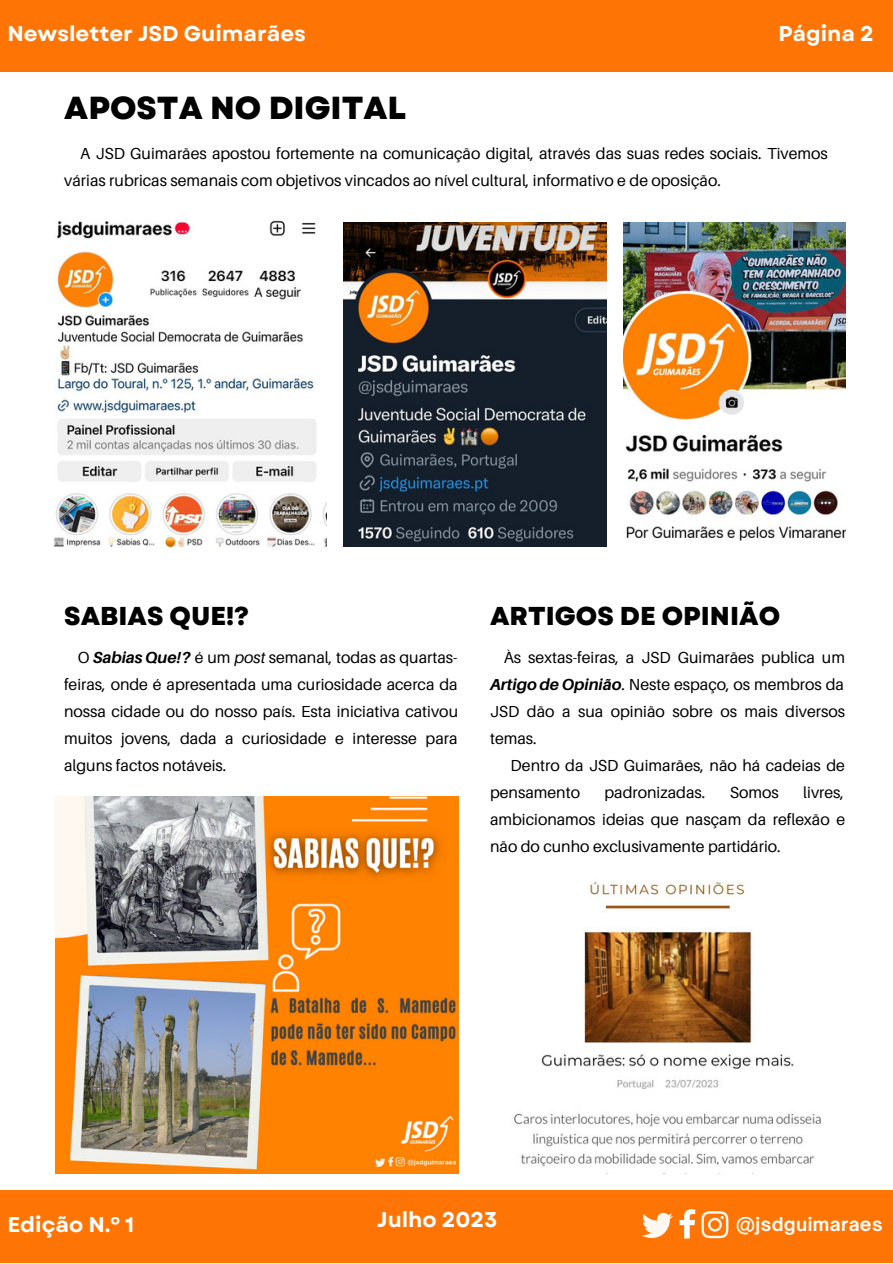
<style>
.page{position:relative;width:893px;height:1264px;background:#fff}
.page>*{position:absolute;margin:0;border:0;box-sizing:border-box;transform-origin:0 0}
.t1{font:800 31.8px "Garet";color:#000}
.t2{font:800 25.8px "Garet";color:#000}
.t3{font:700 21.3px "Garet";color:#fff}
.t4{font:700 18.3px "Open Sauce One";letter-spacing:.025em;color:#fff}
.t5{font:15.9px/27px "Aileron";color:#000;text-align:justify}
.s1{font-weight:700;font-style:italic}
.s2{font-style:italic}
</style>
<div class="page">
<div style="left:0;top:0;width:892px;height:71px;background:#ff7505"></div>
<div style="left:0;top:1189px;width:892px;height:73px;background:#ff7505"></div>
<svg style="left:642px;top:1212px;width:31px;height:25px"></svg>
<svg style="left:679px;top:1209px;width:16px;height:29px"></svg>
<svg style="left:701px;top:1211px;width:27px;height:27px"></svg>
<img style="left:53px;top:220px;width:273px;height:329px">
<img style="left:343px;top:222px;width:263px;height:324px">
<img style="left:623px;top:222px;width:222px;height:319px">
<img style="left:55px;top:796px;width:403px;height:377px">
<img style="left:514px;top:881px;width:307px;height:286px">
<p class="t3" style="left:7px;top:18px;width:300px">Newsletter JSD Guimarães</p>
<p class="t3" style="left:778px;top:18px;width:97px">Página 2</p>
<p class="t1" style="left:64px;top:85px;width:343px">APOSTA NO DIGITAL</p>
<p class="t5" style="left:64px;top:140px;width:765px;text-indent:16px">A JSD Guimarães apostou fortemente na comunicação digital, através das suas redes sociais. Tivemos várias rubricas semanais com objetivos vincados ao nível cultural, informativo e de oposição.</p>
<p class="t2" style="left:64px;top:597px;width:186px">SABIAS QUE!?</p>
<p class="t5" style="left:64px;top:643px;width:395px;text-indent:14px">O <span class="s1">Sabias Que!?</span> é um <span class="s2">post</span> semanal, todas as quartas&shy;feiras, onde é apresentada uma curiosidade acerca da nossa cidade ou do nosso país. Esta iniciativa cativou muitos jovens, dada a curiosidade e interesse para alguns factos notáveis.</p>
<p class="t2" style="left:490px;top:597px;width:291px">ARTIGOS DE OPINIÃO</p>
<p class="t5" style="left:490px;top:643px;width:356px;text-indent:14px">Às sextas-feiras, a JSD Guimarães publica um <span class="s1">Artigo de Opinião</span>. Neste espaço, os membros da JSD dão a sua opinião sobre os mais diversos temas.</p>
<p class="t5" style="left:490px;top:751px;width:356px;text-indent:21px">Dentro da JSD Guimarães, não há cadeias de pensamento</p>
<p class="t5" style="left:490px;top:778px;width:356px;text-indent:313px">livres, ambicionamos ideias que nasçam da reflexão e não do cunho exclusivamente partidário.</p>
<p class="t5" style="left:604px;top:778px;width:102px">padronizadas.</p>
<p class="t5" style="left:729px;top:778px;width:50px">Somos</p>
<p class="t3" style="left:7px;top:1208px;width:128px">Edição N.º 1</p>
<p class="t3" style="left:377px;top:1204px;width:122px">Julho 2023</p>
<p class="t4" style="left:736px;top:1212px;width:148px">@jsdguimaraes</p>
</div>
